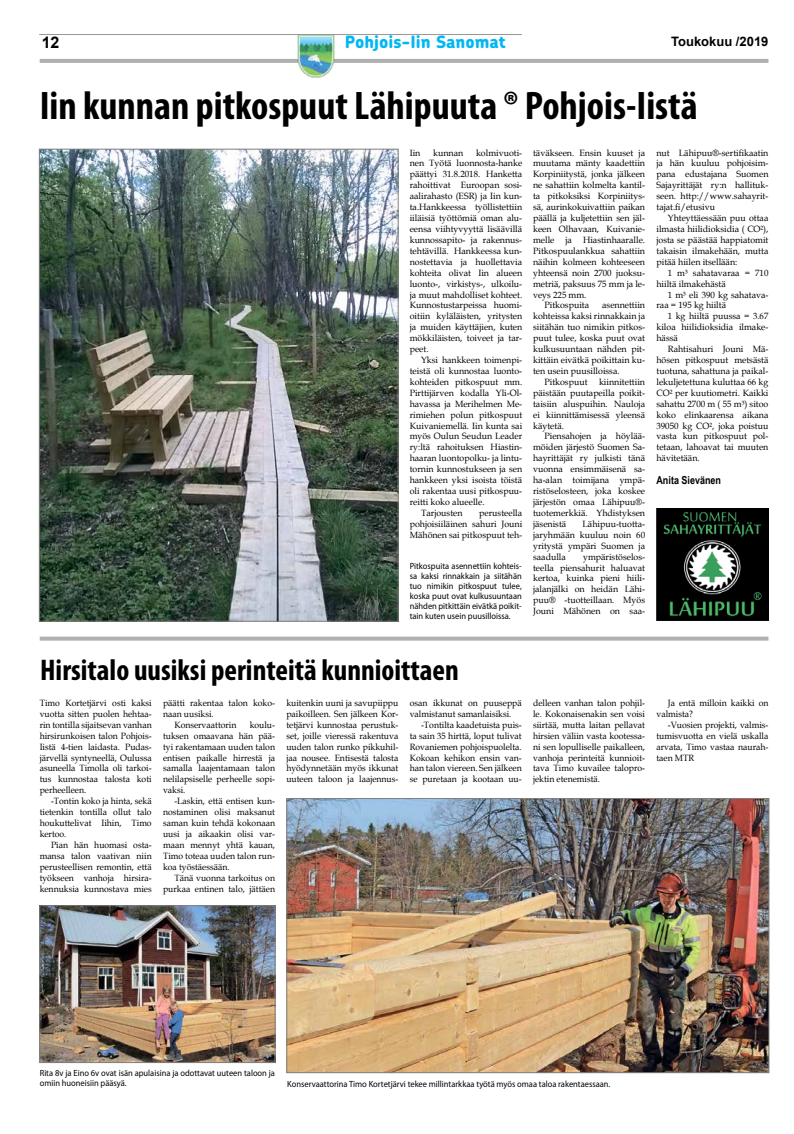
<style>
.page{position:relative;width:794px;height:1134px;background:#fff}
.page>*{position:absolute;margin:0;border:0;box-sizing:border-box;transform-origin:0 0}
.t1{font:700 condensed 40px "Myriad Pro";color:#000}
.t2{font:700 condensed 30px "Myriad Pro";color:#000}
.t3{font:800 17px "Chevin";color:#00b7f4}
.t4{font:700 16px "Arial";color:#000}
.t5{font:700 13px "Arial";color:#000}
.t6{font:700 11px "Arial Narrow";color:#000}
.t7{font:9.1px/10.9px "Book Antiqua";color:#000;text-align:justify}
.t8{font:9.1px/10.9px "Book Antiqua";color:#000;text-align:justify;scale:.95 1}
.t9{font:9px/10px "Myriad Pro";color:#000;text-align:justify;scale:.94 1}
</style>
<div class="page">
<hr style="left:40px;top:59px;width:728px;height:4px;background:#b1b0b0">
<img style="left:297px;top:35px;width:38px;height:43px">
<img style="left:288px;top:800px;width:479px;height:271px">
<div style="left:286px;top:798px;width:483px;height:275px;border:1px solid #817f7e"></div>
<hr style="left:39px;top:34px;width:483px;height:1px;background:#999797">
<img style="left:41px;top:151px;width:355px;height:468px">
<img style="left:656px;top:509px;width:112px;height:112px">
<img style="left:41px;top:907px;width:232px;height:154px">
<div style="left:39px;top:905px;width:236px;height:158px;border:1px solid #817f7e"></div>
<svg style="left:40px;top:637px;width:728px;height:4px;background:#b8b7b7"></svg>
<h3 class="t4" style="left:42px;top:31px;width:19px">12</h3>
<h3 class="t3" style="left:345px;top:31px;width:162px">Pohjois-Iin Sanomat</h3>
<h3 class="t5" style="left:671px;top:32px;width:99px">Toukokuu /2019</h3>
<h1 class="t1" style="left:40px;top:81px;width:659px">Iin kunnan pitkospuut Lähipuuta ® Pohjois-Iistä</h1>
<p class="t7" style="left:410px;top:147px;width:114px;text-indent:66px">kolmivuoti&shy;nen Työtä luonnosta-hanke päättyi 31.8.2018. Hanketta rahoittivat Euroopan sosi&shy;aalirahasto (ESR) ja Iin kun&shy;ta.Hankkeessa työllistettiin iiläisiä työttömiä oman alu&shy;eensa viihtyvyyttä lisäävillä kunnossapito- ja rakennus&shy;tehtävillä. Hankkeessa kun&shy;nostettavia ja huollettavia kohteita olivat Iin alueen luonto-, virkistys-, ulkoilu&shy;ja muut mahdolliset kohteet.<br>Kunnostustarpeissa huomi&shy;oitiin kyläläisten, yritysten ja muiden käyttäjien, kuten mökkiläisten, toiveet ja tar&shy;peet.</p>
<p class="t7" style="left:421px;top:354px;width:103px">Yksi hankkeen toimenpi-</p>
<p class="t7" style="left:410px;top:365px;width:114px">teistä oli kunnostaa luonto-</p>
<p class="t7" style="left:410px;top:376px;width:114px">kohteiden pitkospuut mm.</p>
<p class="t7" style="left:410px;top:387px;width:114px">Pirttijärven kodalla Yli-Ol-</p>
<p class="t7" style="left:410px;top:398px;width:114px">havassa ja Merihelmen Me-</p>
<p class="t7" style="left:410px;top:409px;width:114px">rimiehen polun pitkospuut</p>
<p class="t7" style="left:410px;top:420px;width:114px">Kuivaniemellä. Iin kunta sai</p>
<p class="t7" style="left:410px;top:431px;width:114px">myös Oulun Seudun Leader</p>
<p class="t7" style="left:410px;top:442px;width:114px">ry:ltä rahoituksen Hiastin-</p>
<p class="t7" style="left:410px;top:453px;width:114px">haaran luontopolku- ja lintu-</p>
<p class="t7" style="left:410px;top:463px;width:114px">tornin kunnostukseen ja sen</p>
<p class="t7" style="left:410px;top:474px;width:114px">hankkeen yksi isoista töistä</p>
<p class="t7" style="left:410px;top:485px;width:114px">oli rakentaa uusi pitkospuu-</p>
<p class="t7" style="left:410px;top:496px;width:76px">reitti koko alueelle.</p>
<p class="t7" style="left:421px;top:507px;width:43px">Tarjousten</p>
<p class="t7" style="left:410px;top:147px;width:12px">Iin</p>
<p class="t7" style="left:433px;top:147px;width:32px">kunnan</p>
<p class="t7" style="left:410px;top:507px;width:114px;text-indent:70px">perusteella pohjoisiiläinen sahuri Jouni Mähönen sai pitkospuut teh-</p>
<p class="t9" style="left:410px;top:561px;width:121px">Pitkospuita asennettiin kohteis&shy;sa kaksi rinnakkain ja siitähän tuo nimikin pitkospuut tulee, koska puut ovat kulkusuuntaan nähden pitkittäin eivätkä poikit&shy;tain kuten usein puusilloissa.</p>
<p class="t7" style="left:533px;top:147px;width:113px">täväkseen. Ensin kuuset ja</p>
<p class="t7" style="left:533px;top:158px;width:113px">muutama mänty kaadettiin</p>
<p class="t7" style="left:533px;top:169px;width:113px">Korpiniitystä, jonka jälkeen</p>
<p class="t7" style="left:533px;top:180px;width:113px">ne sahattiin kolmelta kantil-</p>
<p class="t7" style="left:533px;top:190px;width:113px">ta pitkoksiksi Korpiniitys-</p>
<p class="t7" style="left:533px;top:201px;width:113px">sä, aurinkokuivattiin paikan</p>
<p class="t7" style="left:533px;top:212px;width:113px">päällä ja kuljetettiin sen jäl-</p>
<p class="t7" style="left:533px;top:223px;width:113px">keen Olhavaan, Kuivanie-</p>
<p class="t7" style="left:533px;top:234px;width:113px">melle ja Hiastinhaaralle.</p>
<p class="t7" style="left:533px;top:245px;width:113px">Pitkospuulankkua sahattiin</p>
<p class="t7" style="left:533px;top:256px;width:113px">näihin kolmeen kohteeseen</p>
<p class="t7" style="left:533px;top:267px;width:113px">yhteensä noin 2700 juoksu-</p>
<p class="t7" style="left:533px;top:278px;width:113px">metriä, paksuus 75 mm ja le-</p>
<p class="t7" style="left:533px;top:289px;width:55px">veys 225 mm.</p>
<p class="t7" style="left:544px;top:300px;width:46px">Pitkospuita</p>
<p class="t7" style="left:602px;top:300px;width:44px">asennettiin</p>
<p class="t7" style="left:533px;top:311px;width:113px">kohteissa kaksi rinnakkain ja</p>
<p class="t7" style="left:533px;top:321px;width:113px">siitähän tuo nimikin pitkos-</p>
<p class="t7" style="left:533px;top:332px;width:113px">puut tulee, koska puut ovat</p>
<p class="t7" style="left:533px;top:343px;width:113px">kulkusuuntaan nähden pit-</p>
<p class="t7" style="left:533px;top:354px;width:113px">kittäin eivätkä poikittain ku-</p>
<p class="t7" style="left:533px;top:365px;width:88px">ten usein puusilloissa.</p>
<p class="t7" style="left:544px;top:376px;width:45px">Pitkospuut</p>
<p class="t7" style="left:533px;top:376px;width:113px;text-indent:66px">kiinnitettiin päistään puutapeilla poikit&shy;taisiin aluspuihin. Nauloja ei kiinnittämisessä yleensä käytetä.</p>
<p class="t7" style="left:533px;top:431px;width:113px;text-indent:11px">Piensahojen ja höylää&shy;möiden järjestö Suomen Sa&shy;hayrittäjät ry julkisti tänä vuonna ensimmäisenä sa&shy;ha-alan toimijana ympä&shy;ristöselosteen, joka koskee järjestön omaa Lähipuu®- tuotemerkkiä. Yhdistyksen jäsenistä</p>
<p class="t7" style="left:533px;top:518px;width:113px;text-indent:49px">Lähipuu-tuotta&shy;jaryhmään kuuluu noin 60 yritystä ympäri Suomen ja saadulla</p>
<p class="t7" style="left:533px;top:551px;width:113px;text-indent:50px">ympäristöselos&shy;teella piensahurit haluavat kertoa, kuinka pieni hiili&shy;jalanjälki on heidän Lähi&shy;puu® -tuotteillaan. Myös Jouni Mähönen on saa-</p>
<p class="t7" style="left:656px;top:147px;width:113px">nut Lähipuu®-sertifikaatin ja hän kuuluu pohjoisim&shy;pana edustajana Suomen Sajayrittäjät ry:n hallituk&shy;seen. http://www.sahayrit&shy;tajat.fi/etusivu</p>
<p class="t7" style="left:656px;top:212px;width:113px;text-indent:11px">Yhteyttäessään puu ottaa ilmasta hiilidioksidia ( CO²), josta se päästää happiatomit takaisin ilmakehään, mutta pitää hiilen itsellään:</p>
<p class="t7" style="left:656px;top:267px;width:113px;text-indent:11px">1 m³ sahatavaraa = 710 hiiltä ilmakehästä</p>
<p class="t7" style="left:656px;top:289px;width:113px;text-indent:11px">1 m³ eli 390 kg sahatava&shy;raa = 195 kg hiiltä</p>
<p class="t7" style="left:656px;top:311px;width:113px;text-indent:11px">1 kg hiiltä puussa = 3.67 kiloa hiilidioksidia ilmake&shy;hässä</p>
<p class="t7" style="left:656px;top:343px;width:113px;text-indent:11px">Rahtisahuri Jouni Mä&shy;hösen pitkospuut metsästä tuotuna, sahattuna ja paikal&shy;lekuljetettuna kuluttaa 66 kg CO² per kuutiometri. Kaikki sahattu 2700 m ( 55 m³) sitoo koko elinkaarensa aikana 39050 kg CO², joka poistuu vasta kun pitkospuut pol&shy;tetaan, lahoavat tai muuten hävitetään.</p>
<p class="t6" style="left:656px;top:472px;width:66px">Anita Sievänen</p>
<h2 class="t2" style="left:40px;top:651px;width:420px">Hirsitalo uusiksi perinteitä kunnioittaen</h2>
<p class="t8" style="left:163px;top:697px;width:119px">päätti rakentaa talon koko-</p>
<p class="t8" style="left:163px;top:708px;width:55px">naan uusiksi.</p>
<p class="t8" style="left:174px;top:719px;width:67px">Konservaattorin</p>
<p class="t8" style="left:40px;top:697px;width:119px">Timo Kortetjärvi osti kaksi vuotta sitten puolen hehtaa&shy;rin tontilla sijaitsevan vanhan hirsirunkoisen talon Pohjois-Iistä 4-tien laidasta. Pudas&shy;järvellä syntyneellä, Oulussa asuneella Timolla oli tarkoi&shy;tus kunnostaa talosta koti perheelleen.</p>
<p class="t8" style="left:40px;top:795px;width:119px;text-indent:11px">-Tontin koko ja hinta, sekä tietenkin tontilla ollut talo houkuttelivat Iihin, Timo kertoo.</p>
<p class="t8" style="left:40px;top:839px;width:119px;text-indent:11px">Pian hän huomasi osta&shy;mansa talon vaativan niin perusteellisen remontin, että työkseen vanhoja hirsira&shy;kennuksia kunnostava mies</p>
<p class="t8" style="left:410px;top:697px;width:119px">osan ikkunat on puuseppä valmistanut samanlaisiksi.</p>
<p class="t8" style="left:410px;top:719px;width:119px;text-indent:11px">-Tontilta kaadetuista puis&shy;ta sain 35 hirttä, loput tulivat Rovaniemen pohjoispuolelta.<br>Kokoan kehikon ensin van&shy;han talon viereen. Sen jälkeen se puretaan ja kootaan uu-</p>
<p class="t8" style="left:286px;top:697px;width:119px">kuitenkin uuni ja savupiippu paikoilleen. Sen jälkeen Kor&shy;tetjärvi kunnostaa perustuk&shy;set, joille vieressä rakentuva uuden talon runko pikkuhil&shy;jaa nousee. Entisestä talosta hyödynnetään myös ikkunat uuteen taloon ja laajennus-</p>
<p class="t8" style="left:163px;top:719px;width:119px;text-indent:87px">koulu&shy;tuksen omaavana hän pää&shy;tyi rakentamaan uuden talon entisen paikalle hirrestä ja samalla laajentamaan talon nelilapsiselle perheelle sopi&shy;vaksi.</p>
<p class="t8" style="left:163px;top:795px;width:119px;text-indent:11px">-Laskin, että entisen kun&shy;nostaminen olisi maksanut saman kuin tehdä kokonaan uusi ja aikaakin olisi var&shy;maan mennyt yhtä kauan, Timo toteaa uuden talon run&shy;koa työstäessään.</p>
<p class="t8" style="left:163px;top:872px;width:119px;text-align:right">Tänä vuonna tarkoitus on purkaa entinen talo, jättäen</p>
<p class="t8" style="left:533px;top:697px;width:119px">delleen vanhan talon pohjil&shy;le. Kokonaisenakin sen voisi siirtää, mutta laitan pellavat hirsien väliin vasta kootessa&shy;ni sen lopulliselle paikalleen, vanhoja perinteitä kunnioit&shy;tava Timo kuvailee talopro&shy;jektin etenemistä.</p>
<p class="t8" style="left:656px;top:697px;width:119px;text-indent:11px">Ja entä milloin kaikki on valmista?</p>
<p class="t8" style="left:656px;top:719px;width:119px;text-indent:11px">-Vuosien projekti, valmis&shy;tumisvuotta en vielä uskalla arvata, Timo vastaa naurah&shy;taen MTR</p>
<p class="t9" style="left:40px;top:1068px;width:252px">Rita 8v ja Eino 6v ovat isän apulaisina ja odottavat uuteen taloon ja omiin huoneisiin pääsyä.</p>
<p class="t9" style="left:287px;top:1078px;width:345px">Konservaattorina Timo Kortetjärvi tekee millintarkkaa työtä myös omaa taloa rakentaessaan.</p>
</div>
